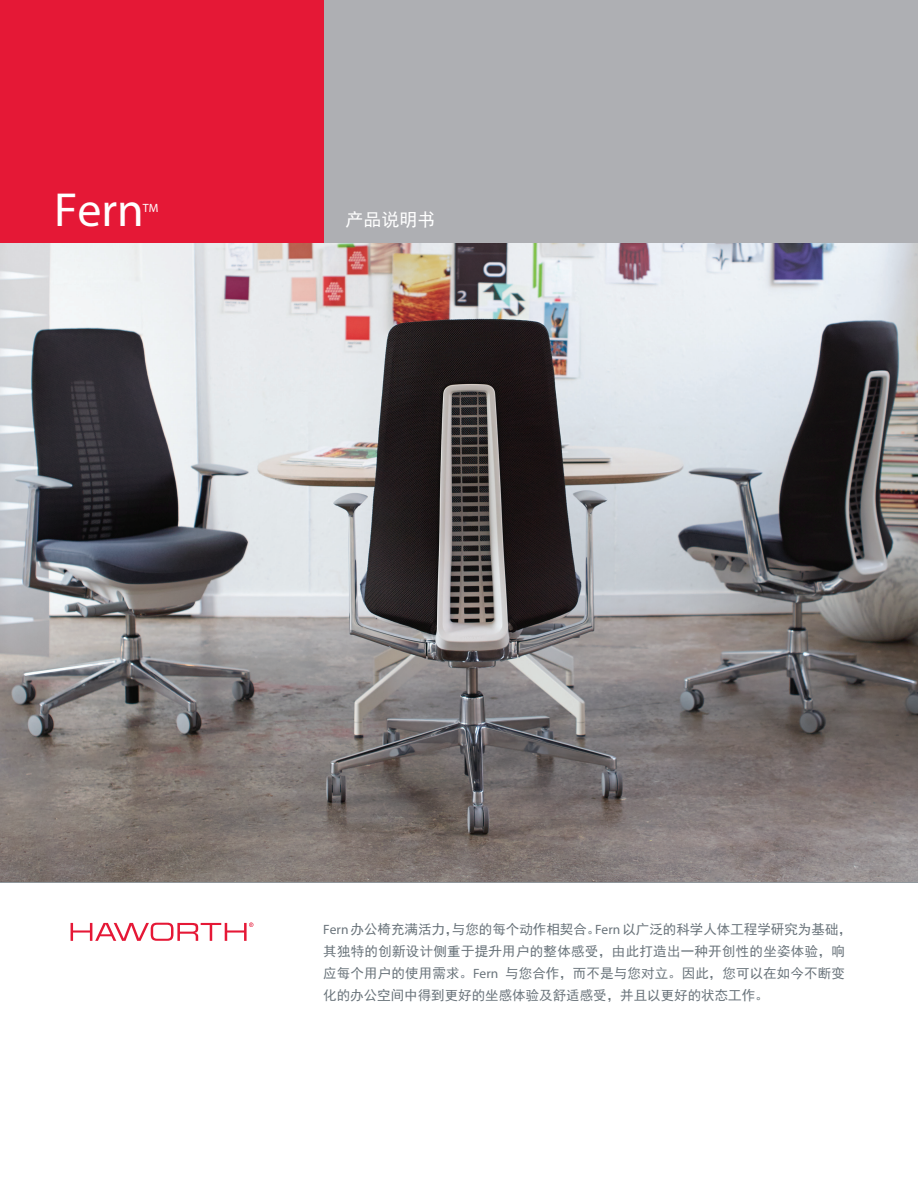
<style>
.page{position:relative;width:918px;height:1188px;background:#fff}
.page>*{position:absolute;margin:0;border:0;box-sizing:border-box;transform-origin:0 0}
.t1{font:48px "Myriad Pro";color:#fff}
.t2{font:18px "Sim Hei";color:#fff}
.t3{font:13.5px/22.2px "Sim Hei";letter-spacing:.01em;color:#6a747b}
.t4{font:12px "Myriad Pro";color:#fff}
.s1{font-family:"Myriad Pro"}
</style>
<div class="page">
<div style="left:324px;top:0;width:594px;height:248px;background:#aeafb3"></div>
<div style="left:0;top:0;width:324px;height:261px;background:#e51836"></div>
<svg style="left:71px;top:923px;width:182px;height:18px"></svg>
<hr style="left:0;top:881px;width:918px;height:2px;background:#6a747b">
<img style="left:0;top:243px;width:918px;height:639px">
<p class="t1" style="left:54px;top:180px;width:91px">Fern</p>
<p class="t4" style="left:143px;top:200px;width:17px">TM</p>
<p class="t2" style="left:345px;top:211px;width:92px">产品说明书</p>
<p class="t3" style="left:323px;top:918px;width:530px"><span class="s1">Fern</span>办公椅充满活力，与您的每个动作相契合。<span class="s1">Fern</span>以广泛的科学人体工程学研究为基础，其独特的创新设计侧重于提升用户的整体感受，由此打造出一种开创性的坐姿体验，响应每个用户的使用需求。<span class="s1">Fern</span> 与您合作，而不是与您对立。因此，您可以在如今不断变化的办公空间中得到更好的坐感体验及舒适感受，并且以更好的状态工作。</p>
</div>
